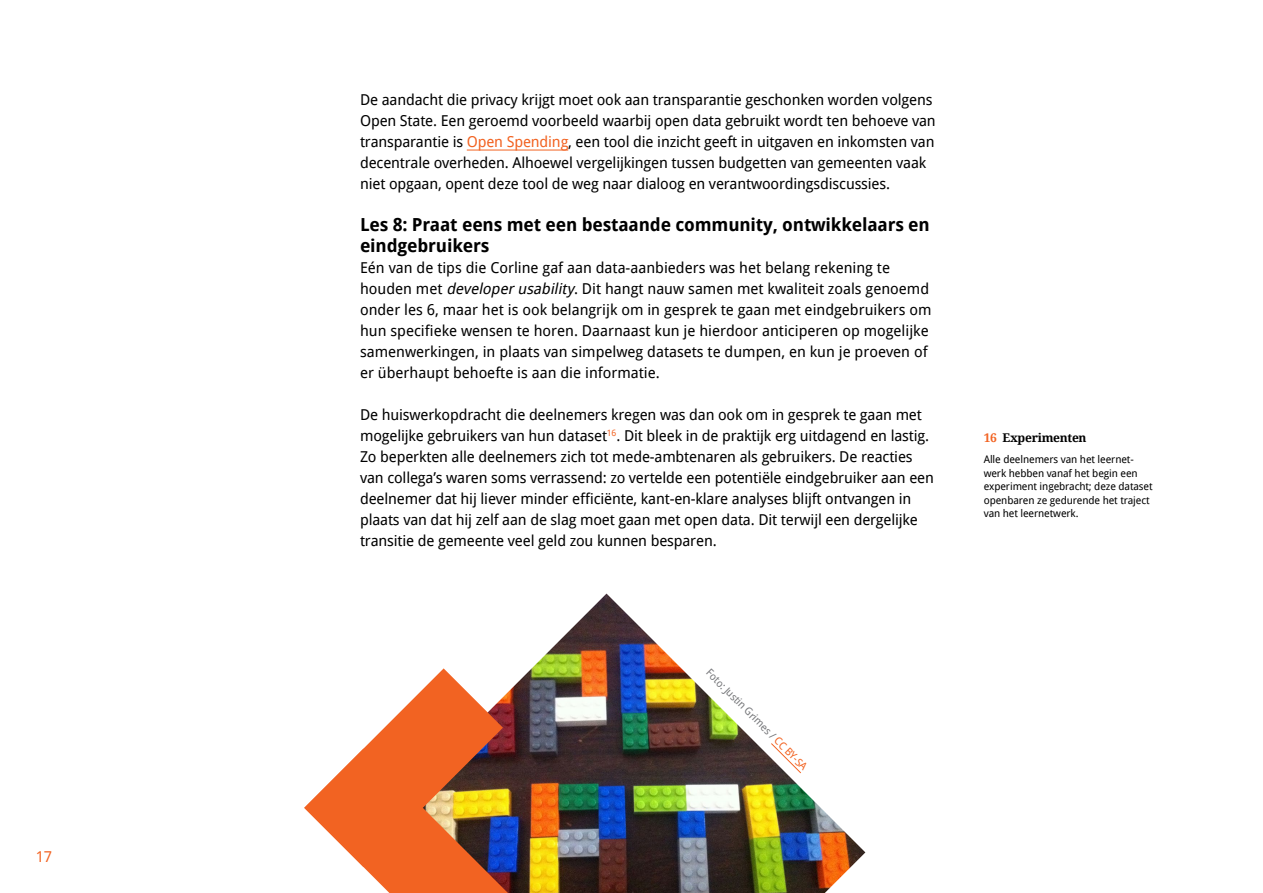
<style>
.page{position:relative;width:1263px;height:893px;background:#fff}
.page>*{position:absolute;margin:0;border:0;box-sizing:border-box;transform-origin:0 0}
.t1{font:700 18px/21px "Droid Sans";letter-spacing:-.01em;color:#000}
.t2{font:15px/21px "Droid Sans";letter-spacing:-.01em;color:#000}
.t3{font:15px "Droid Sans";color:#f26322}
.t4{font:700 12px "Droid Serif";letter-spacing:-.02em;color:#000}
.t5{font:10.5px/13.5px "Droid Sans";letter-spacing:-.01em;color:#000}
.t6{font:10.5px "Droid Sans";color:#77787b}
.s1{color:#f26322}
.s2{font-style:italic}
</style>
<div class="page">
<hr style="left:467px;top:150px;width:101px;height:1px;background:#f26322">
<img style="left:508px;top:594px;width:357px;height:299px">
<svg style="left:304px;top:668px;width:204px;height:225px"></svg>
<svg style="left:771px;top:743px;width:30px;height:31px"></svg>
<p class="t3" style="left:36px;top:846px;width:18px">17</p>
<p class="t2" style="left:360px;top:89px;width:577px">De aandacht die privacy krijgt moet ook aan transparantie geschonken worden volgens Open State. Een geroemd voorbeeld waarbij open data gebruikt wordt ten behoeve van transparantie is <span class="s1">Open Spending</span>, een tool die inzicht geeft in uitgaven en inkomsten van decentrale overheden. Alhoewel vergelijkingen tussen budgetten van gemeenten vaak niet opgaan, opent deze tool de weg naar dialoog en verantwoordingsdiscussies.</p>
<p class="t1" style="left:360px;top:214px;width:571px">Les 8: Praat eens met een bestaande community, ontwikkelaars en eindgebruikers</p>
<p class="t2" style="left:360px;top:257px;width:573px">Eén van de tips die Corline gaf aan data-aanbieders was het belang rekening te houden met <span class="s2">developerusability</span>. Dit hangt nauw samen met kwaliteit zoals genoemd onder les 6, maar het is ook belangrijk om in gesprek te gaan met eindgebruikers om hun specifieke wensen te horen. Daarnaast kun je hierdoor anticiperen op mogelijke samenwerkingen, in plaats van simpelweg datasets te dumpen, en kun je proeven of er überhaupt behoefte is aan die informatie.</p>
<p class="t2" style="left:360px;top:404px;width:575px">De huiswerkopdracht die deelnemers kregen was dan ook om in gesprek te gaan met mogelijke gebruikers van hun dataset<sup>16</sup>. Dit bleek in de praktijk erg uitdagend en lastig.<br>Zo beperkten alle deelnemers zich tot mede-ambtenaren als gebruikers. De reacties van collega’s waren soms verrassend: zo vertelde een potentiële eindgebruiker aan een deelnemer dat hij liever minder efficiënte, kant-en-klare analyses blijft ontvangen in plaats van dat hij zelf aan de slag moet gaan met open data. Dit terwijl een dergelijke transitie de gemeente veel geld zou kunnen besparen.</p>
<p class="t6" style="left:713px;top:665px;width:139px;rotate:45deg">Foto: Justin Grimes / <span class="s1">CC BY-SA</span></p>
<p class="t4" style="left:984px;top:430px;width:104px"><span class="s1">16</span> Experimenten</p>
<p class="t5" style="left:984px;top:453px;width:170px">Alle deelnemers van het leernet&shy;werk hebben vanaf het begin een experiment ingebracht; deze dataset openbaren ze gedurende het traject van het leernetwerk.</p>
</div>
